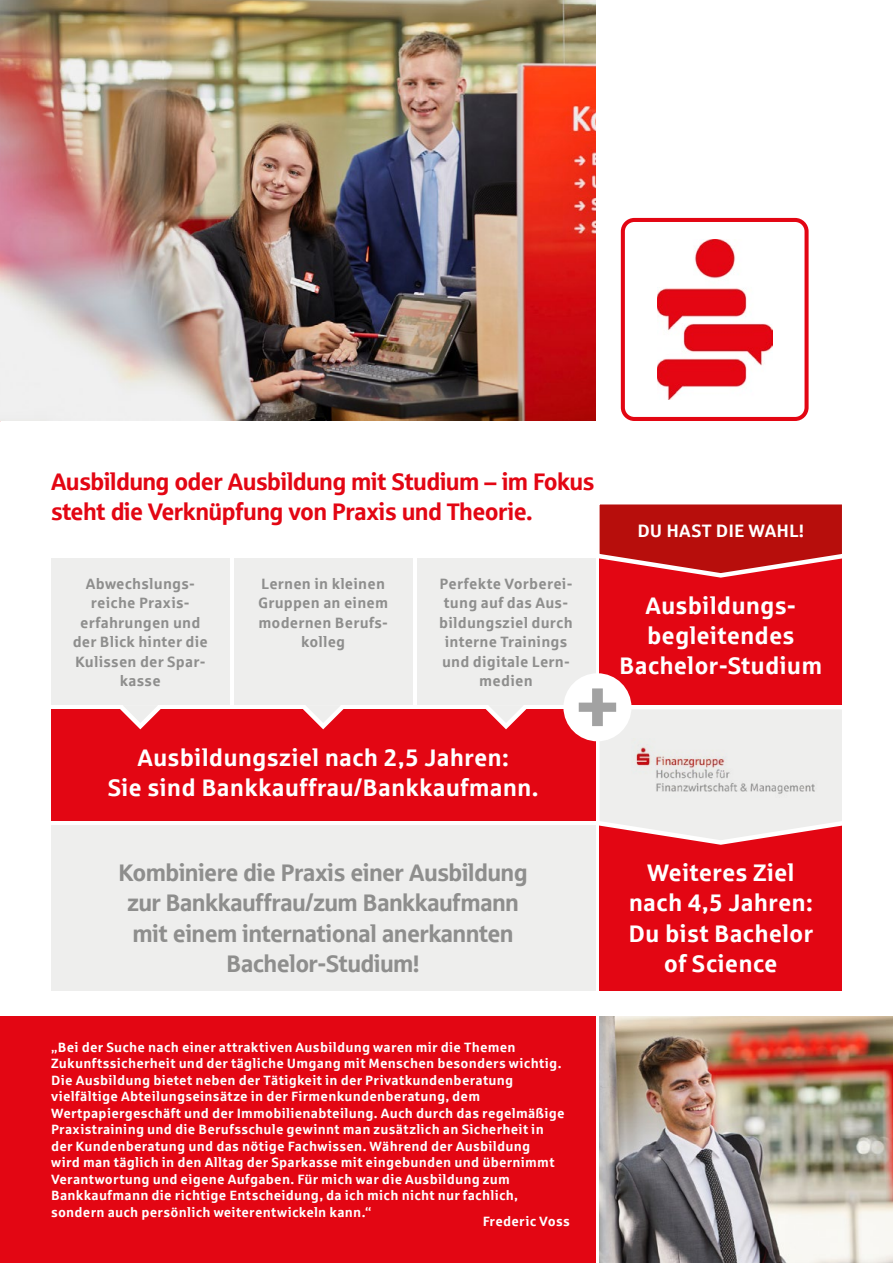
<style>
.page{position:relative;width:893px;height:1263px;background:#fff}
.page>*{position:absolute;margin:0;border:0;box-sizing:border-box;transform-origin:0 0}
.t1{font:700 24px/30px "Sparkasse Rg";color:#fff;text-align:center}
.t2{font:24px/30px "Sparkasse Head";color:#8e8e8d;text-align:center}
.t3{font:24px/30px "Sparkasse Head";color:#e30613}
.t4{font:700 18px "Sparkasse Rg";color:#fff}
.t5{font:700 15px/19.5px "Sparkasse Rg";letter-spacing:.015em;color:#8e8e8d;text-align:center}
.t6{font:700 13.5px/16.5px "Sparkasse Rg";letter-spacing:.015em;color:#fff}
</style>
<div class="page">
<div style="left:600px;top:825px;width:242px;height:166px;background:#e30613"></div>
<div style="left:600px;top:558px;width:242px;height:147px;background:#e30613"></div>
<svg style="left:595px;top:504px;width:247px;height:76px"></svg>
<div style="left:51px;top:709px;width:544px;height:112px;background:#e30613"></div>
<img style="left:657px;top:239px;width:115px;height:160px">
<div style="left:621px;top:218px;width:188px;height:203px;border:4px solid #e30613;border-radius:11px"></div>
<img style="left:600px;top:1016px;width:293px;height:247px">
<img style="left:0;top:0;width:595px;height:421px">
<div style="left:0;top:1016px;width:595px;height:247px;background:#e30613"></div>
<svg style="left:120px;top:705px;width:41px;height:25px"></svg>
<svg style="left:303px;top:705px;width:41px;height:25px"></svg>
<svg style="left:485px;top:705px;width:42px;height:25px"></svg>
<div style="left:51px;top:558px;width:179px;height:147px;background:#eeeeed"></div>
<div style="left:234px;top:558px;width:178px;height:147px;background:#eeeeed"></div>
<div style="left:417px;top:558px;width:178px;height:147px;background:#eeeeed"></div>
<div style="left:563px;top:673px;width:68px;height:68px;background:#fff;border-radius:50%"></div>
<svg style="left:579px;top:688px;width:263px;height:160px"></svg>
<div style="left:51px;top:825px;width:544px;height:166px;background:#eeeeed"></div>
<h1 class="t3" style="left:51px;top:466px;width:545px">Ausbildung oder Ausbildung mit Studium – im Fokus steht die Verknüpfung von Praxis und Theorie.</h1>
<p class="t5" style="left:73px;top:573px;width:137px">Abwechslungs&shy;reiche Praxis&shy;erfahrungen und der Blick hinter die<br>Kulissen der Spar&shy;kasse</p>
<p class="t5" style="left:258px;top:573px;width:132px">Lernen in kleinen<br>Gruppen an einem modernen Berufs&shy;kolleg</p>
<p class="t5" style="left:439px;top:573px;width:135px">Perfekte Vorberei&shy;tung auf das Aus&shy;bildungsziel durch interne Trainings und digitale Lern&shy;medien</p>
<h1 class="t1" style="left:108px;top:741px;width:433px">Ausbildungsziel nach 2,5 Jahren:<br>Sie sind Bankkauffrau/Bankkaufmann.</h1>
<h1 class="t2" style="left:119px;top:857px;width:410px">Kombiniere die Praxis einer Ausbildung zur Bankkauffrau/zum Bankkaufmann mit einem international anerkannten Bachelor-Studium!</h1>
<h2 class="t4" style="left:637px;top:519px;width:168px">DU HAST DIE WAHL!</h2>
<h1 class="t1" style="left:619px;top:590px;width:205px">Ausbildungs&shy;begleitendes<br>Bachelor-Studium</h1>
<h1 class="t1" style="left:628px;top:857px;width:186px">Weiteres Ziel nach 4,5 Jahren:<br>Du bist Bachelor of Science</h1>
<p class="t6" style="left:51px;top:1038px;width:515px">„Bei der Suche nach einer attraktiven Ausbildung waren mir die Themen Zukunftssicherheit und der tägliche Umgang mit Menschen besonders wichtig.<br>Die Ausbildung bietet neben der Tätigkeit in der Privatkundenberatung vielfältige Abteilungseinsätze in der Firmenkundenberatung, dem Wertpapiergeschäft und der Immobilienabteilung. Auch durch das regelmäßige Praxistraining und die Berufsschule gewinnt man zusätzlich an Sicherheit in der Kundenberatung und das nötige Fachwissen. Während der Ausbildung<br>wird man täglich in den Alltag der Sparkasse mit eingebunden und übernimmt Verantwortung und eigene Aufgaben. Für mich war die Ausbildung zum Bankkaufmann die richtige Entscheidung, da ich mich nicht nur fachlich, sondern auch persönlich weiterentwickeln kann.“</p>
<p class="t6" style="left:483px;top:1212px;width:89px">Frederic Voss</p>
</div>
